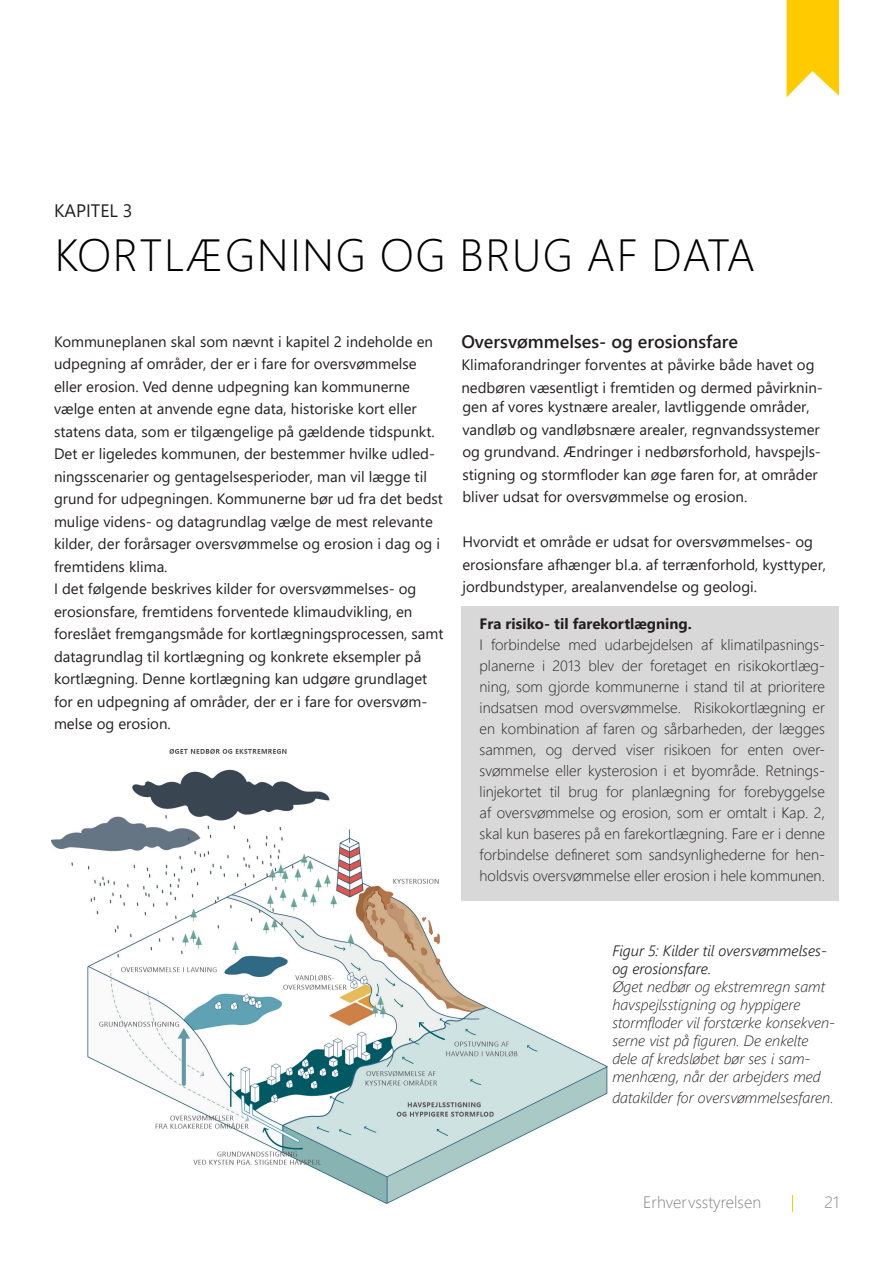
<style>
.page{position:relative;width:893px;height:1263px;background:#fff}
.page>*{position:absolute;margin:0;border:0;box-sizing:border-box;transform-origin:0 0}
.t1{font:300 45px "Segoe UI";letter-spacing:.035em;color:#000}
.t2{font:600 18px "Segoe UI";color:#231f20}
.t3{font:18px "Segoe UI";color:#231f20}
.t4{font:300 16.5px "Segoe UI";color:#828282}
.t5{font:15px/22.5px "Segoe UI";color:#231f20}
.t6{font:300 15px/21px "Segoe UI";color:#231f20;text-align:justify}
.t7{font:italic 300 15px/18px "Segoe UI";color:#231f20}
.t8{font:italic 300 15px/18px "Segoe UI";color:#231f20}
.t9{font:700 15px "Segoe UI";color:#231f20}
</style>
<div class="page">
<img style="left:52px;top:749px;width:556px;height:454px">
<svg style="left:787px;top:0;width:52px;height:97px;background:#ffd123"></svg>
<div style="left:461px;top:606px;width:378px;height:294px;background:#d8d8d8"></div>
<svg style="left:792px;top:1195px;width:1px;height:17px"></svg>
<p class="t3" style="left:54px;top:194px;width:80px">KAPITEL 3</p>
<p class="t1" style="left:55px;top:213px;width:702px">KORTLÆGNING OG BRUG AF DATA</p>
<p class="t5" style="left:54px;top:329px;width:391px">Kommuneplanen skal som nævnt i kapitel 2 indeholde en udpegning af områder, der er i fare for oversvømmelse eller erosion. Ved denne udpegning kan kommunerne vælge enten at anvende egne data, historiske kort eller statens data, som er tilgængelige på gældende tidspunkt.<br>Det er ligeledes kommunen, der bestemmer hvilke udled&shy;ningsscenarier og gentagelsesperioder, man vil lægge til grund for udpegningen. Kommunerne bør ud fra det bedst mulige videns- og datagrundlag vælge de mest relevante kilder, der forårsager oversvømmelse og erosion i dag og i fremtidens klima.</p>
<p class="t5" style="left:54px;top:576px;width:391px">I det følgende beskrives kilder for oversvømmelses- og erosionsfare, fremtidens forventede klimaudvikling, en foreslået fremgangsmåde for kortlægningsprocessen, samt datagrundlag til kortlægning og konkrete eksempler på kortlægning. Denne kortlægning kan udgøre grundlaget for en udpegning af områder, der er i fare for oversvøm&shy;melse og erosion.</p>
<p class="t2" style="left:461px;top:325px;width:278px">Oversvømmelses- og erosionsfare</p>
<p class="t5" style="left:461px;top:353px;width:363px">Klimaforandringer forventes at påvirke både havet og nedbøren væsentligt i fremtiden og dermed påvirknin-</p>
<p class="t5" style="left:462px;top:394px;width:360px">gen af vores kystnære arealer, lavtliggende områder, vandløb og vandløbsnære arealer, regnvandssystemer og grundvand. Ændringer i nedbørsforhold, havspejls&shy;stigning og stormfloder kan øge faren for, at områder bliver udsat for oversvømmelse og erosion.</p>
<p class="t5" style="left:462px;top:529px;width:365px">Hvorvidt et område er udsat for oversvømmelses- og erosionsfare afhænger bl.a. af terrænforhold, kysttyper, jordbundstyper, arealanvendelse og geologi.</p>
<p class="t9" style="left:480px;top:609px;width:214px">Fra risiko- til farekortlægning.</p>
<p class="t6" style="left:480px;top:633px;width:347px">I forbindelse med udarbejdelsen af klimatilpasnings&shy;planerne i 2013 blev der foretaget en risikokortlæg&shy;ning, som gjorde kommunerne i stand til at prioritere indsatsen mod oversvømmelse. Risikokortlægning er en kombination af faren og sårbarheden, der lægges sammen, og derved viser risikoen for enten over&shy;svømmelse eller kysterosion i et byområde. Retnings&shy;linjekortet til brug for planlægning for forebyggelse af oversvømmelse og erosion, som er omtalt i Kap. 2, skal kun baseres på en farekortlægning. Fare er i denne forbindelse defineret som sandsynlighederne for hen&shy;holdsvis oversvømmelse eller erosion i hele kommunen.</p>
<p class="t8" style="left:612px;top:939px;width:216px">Figur 5: Kilder til oversvømmelses&shy;og erosionsfare.</p>
<p class="t7" style="left:612px;top:975px;width:224px">Øget nedbør og ekstremregn samt havspejlsstigning og hyppigere stormfloder vil forstærke konsekven&shy;serne vist på figuren. De enkelte dele af kredsløbet bør ses i sam&shy;menhæng, når der arbejders med</p>
<p class="t7" style="left:612px;top:1086px;width:223px">datakilder for oversvømmelsesfaren.</p>
<p class="t4" style="left:643px;top:1187px;width:119px">Erhvervsstyrelsen</p>
<p class="t4" style="left:825px;top:1187px;width:16px">21</p>
</div>
